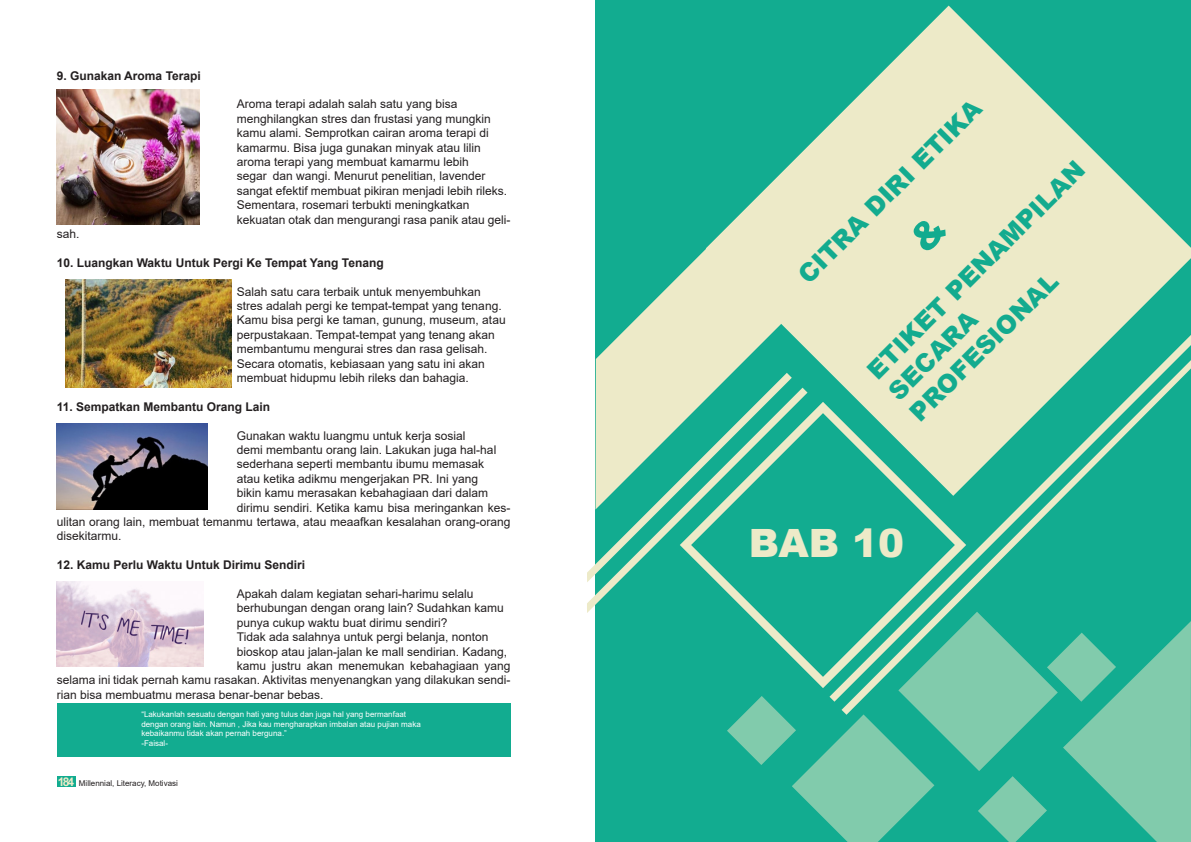
<style>
.page{position:relative;width:1191px;height:842px;background:#fff}
.page>*{position:absolute;margin:0;border:0;box-sizing:border-box;transform-origin:0 0}
.t1{font:900 39px "Arial";color:#edeac8}
.t2{font:900 25px/30px "Arial";color:#13ab8f}
.t3{font:12px/14.4px "Arial";color:#231f20}
.t4{font:700 12px "Arial";color:#231f20}
.t5{font:8px/9.6px "Arial";color:#fff}
.t6{font:8px "Arial";color:#231f20}
.s1{font-weight:700;font-size:12px;color:#edeac8}
</style>
<div class="page">
<div style="left:57px;top:777px;width:18px;height:10px;background:#12ac90"></div>
<div style="left:57px;top:703px;width:453px;height:53px;background:#12ac90"></div>
<img style="left:57px;top:90px;width:143px;height:134px">
<img style="left:57px;top:423px;width:151px;height:87px">
<img style="left:57px;top:582px;width:147px;height:84px">
<img style="left:65px;top:279px;width:167px;height:108px">
<div style="left:595px;top:0;width:596px;height:842px;background:#12ac90"></div>
<svg style="left:849px;top:6px;width:342px;height:329px;fill:#edeac8"></svg>
<svg style="left:587px;top:582px;width:171px;height:31px"></svg>
<svg style="left:587px;top:509px;width:141px;height:73px"></svg>
<svg style="left:888px;top:335px;width:303px;height:277px"></svg>
<svg style="left:595px;top:105px;width:329px;height:404px;fill:#edeac8"></svg>
<svg style="left:727px;top:612px;width:464px;height:230px"></svg>
<div style="left:908px;top:213px;width:40px;height:41px;background:#edeac8"></div>
<p class="t4" style="left:57px;top:67px;width:146px">9. Gunakan Aroma Terapi</p>
<p class="t3" style="left:237px;top:97px;width:272px">Aroma terapi adalah salah satu yang bisa menghilangkan stres dan frustasi yang mungkin kamu alami. Semprotkan cairan aroma terapi di kamarmu. Bisa juga gunakan minyak atau lilin aroma terapi yang membuat kamarmu lebih<br>segar dan wangi. Menurut penelitian, lavender sangat efektif membuat pikiran menjadi lebih rileks.<br>Sementara, rosemari terbukti meningkatkan</p>
<p class="t3" style="left:237px;top:212px;width:275px">kekuatan otak dan mengurangi rasa panik atau geli-</p>
<p class="t3" style="left:57px;top:227px;width:24px">sah.</p>
<p class="t4" style="left:57px;top:254px;width:328px">10. Luangkan Waktu Untuk Pergi Ke Tempat Yang Tenang</p>
<p class="t3" style="left:237px;top:284px;width:270px">Salah satu cara terbaik untuk menyembuhkan stres adalah pergi ke tempat-tempat yang tenang.<br>Kamu bisa pergi ke taman, gunung, museum, atau perpustakaan. Tempat-tempat yang tenang akan membantumu mengurai stres dan rasa gelisah.<br>Secara otomatis, kebiasaan yang satu ini akan membuat hidupmu lebih rileks dan bahagia.</p>
<p class="t4" style="left:57px;top:398px;width:215px">11. Sempatkan Membantu Orang Lain</p>
<p class="t3" style="left:237px;top:428px;width:261px">Gunakan waktu luangmu untuk kerja sosial<br>demi membantu orang lain. Lakukan juga hal-hal sederhana seperti membantu ibumu memasak atau ketika adikmu mengerjakan PR. Ini yang</p>
<p class="t3" style="left:237px;top:486px;width:253px">bikin kamu merasakan kebahagiaan dari dalam</p>
<p class="t3" style="left:237px;top:500px;width:275px">dirimu sendiri. Ketika kamu bisa meringankan kes-</p>
<p class="t3" style="left:57px;top:515px;width:455px">ulitan orang lain, membuat temanmu tertawa, atau meaafkan kesalahan orang-orang</p>
<p class="t3" style="left:57px;top:529px;width:66px">disekitarmu.</p>
<p class="t4" style="left:57px;top:557px;width:250px">12. Kamu Perlu Waktu Untuk Dirimu Sendiri</p>
<p class="t3" style="left:237px;top:587px;width:268px">Apakah dalam kegiatan sehari-harimu selalu berhubungan dengan orang lain? Sudahkan kamu punya cukup waktu buat dirimu sendiri?</p>
<p class="t3" style="left:237px;top:630px;width:253px">Tidak ada salahnya untuk pergi belanja, nonton</p>
<p class="t3" style="left:237px;top:644px;width:272px">bioskop atau jalan-jalan ke mall sendirian. Kadang,</p>
<p class="t3" style="left:237px;top:659px;width:275px">kamu justru akan menemukan kebahagiaan yang</p>
<p class="t3" style="left:57px;top:673px;width:455px">selama ini tidak pernah kamu rasakan. Aktivitas menyenangkan yang dilakukan sendi-</p>
<p class="t3" style="left:57px;top:687px;width:268px">rian bisa membuatmu merasa benar-benar bebas.</p>
<p class="t5" style="left:141px;top:709px;width:281px">“Lakukanlah sesuatu dengan hati yang tulus dan juga hal yang bermanfaat dengan orang lain. Namun , Jika kau mengharapkan imbalan atau pujian maka kebaikanmu tidak akan pernah berguna.”</p>
<p class="t5" style="left:141px;top:738px;width:28px">-Faisal-</p>
<p class="t6" style="left:58px;top:778px;width:121px"><span class="s1">184</span> Millennial, Literacy, Motivasi</p>
<p class="t2" style="left:791px;top:268px;width:249px;rotate:-45deg">CITRA DIRI ETIKA</p>
<p class="t2" style="left:860px;top:363px;width:297px;rotate:-45deg">ETIKET PENAMPILAN<br>SECARA<br>PROFESIONAL</p>
<p class="t1" style="left:749px;top:515px;width:157px">BAB 10</p>
</div>
